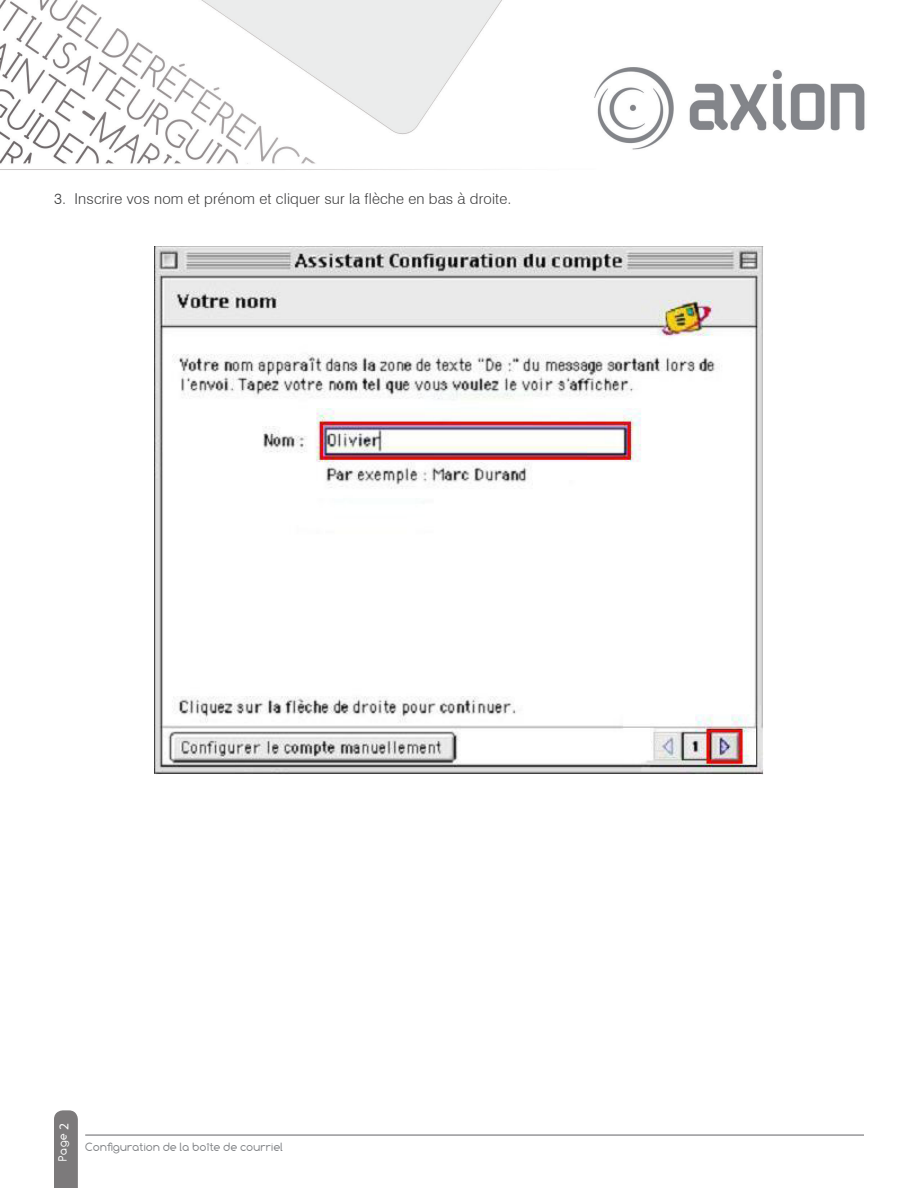
<style>
.page{position:relative;width:918px;height:1188px;background:#fff}
.page>*{position:absolute;margin:0;border:0;box-sizing:border-box;transform-origin:0 0}
.Style_de_paragraphe{font:300 15px "Swiss 721 BT";letter-spacing:.01em;color:#3e3e3f}
.Style_de_paragraphe-2{font:13.5px "Myriad Pro";color:#fff}
.t1{font:12px "Comfortaa";color:#808285}
.t2{font:12px "Comfortaa";color:#fff}
</style>
<div class="page">
<img style="left:0;top:0;width:865px;height:170px">
<div style="left:54px;top:1110px;width:24px;height:78px;background:#7c7a7b"></div>
<hr style="left:85px;top:1135px;width:779px;height:1px;background:#636366">
<img style="left:155px;top:246px;width:608px;height:529px">
<p class="Style_de_paragraphe" style="left:54px;top:190px;width:459px">3. Inscrire vos nom et prénom et cliquer sur la flèche en bas à droite.</p>
<p class="Style_de_paragraphe-2" style="left:56px;top:1130px;width:8px;rotate:-90deg">2</p>
<p class="t2" style="left:56px;top:1161px;width:30px;rotate:-90deg">Page</p>
<p class="t1" style="left:85px;top:1140px;width:200px">Configuration de la boîte de courriel</p>
</div>
